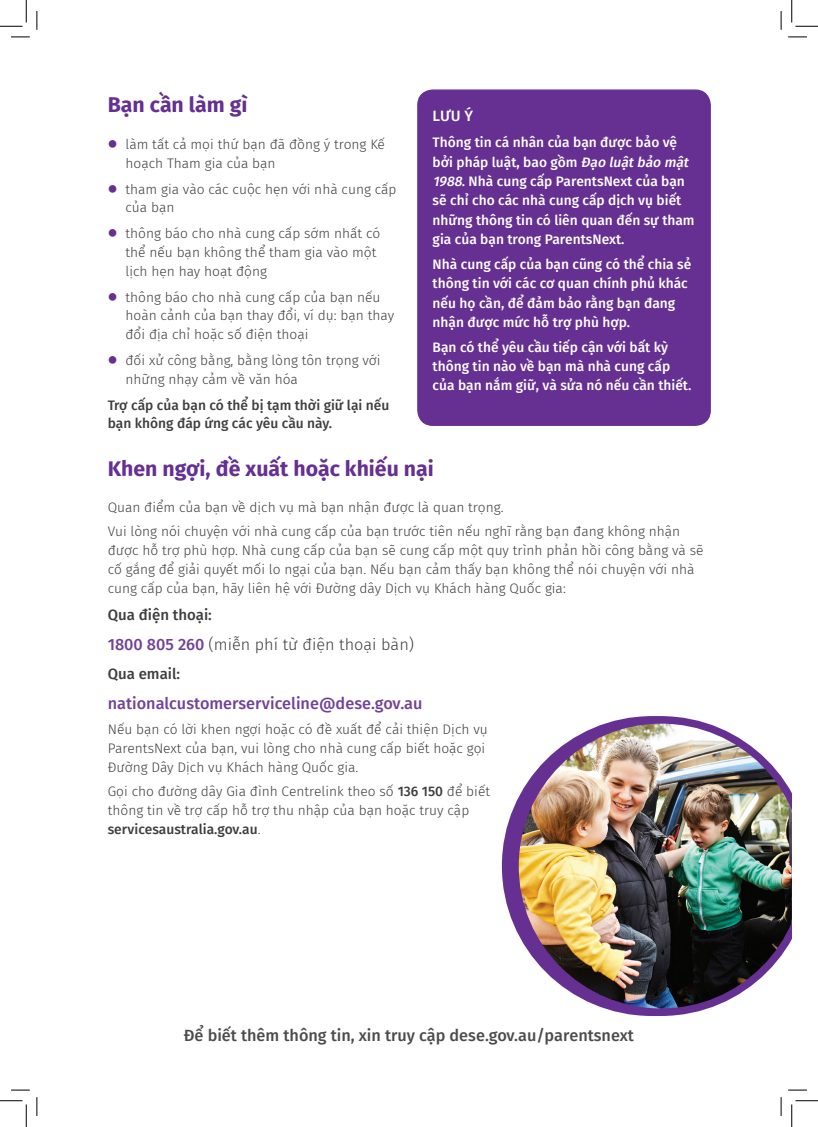
<style>
.page{position:relative;width:818px;height:1127px;background:#fff}
.page>*{position:absolute;margin:0;border:0;box-sizing:border-box;transform-origin:0 0}
.t1{font:700 21.25px "Fira Sans";color:#653091}
.t2{font:500 16.25px "Fira Sans";color:#4b4c4d}
.t3{font:500 16.25px "Fira Sans";color:#704299}
.t4{font:300 16.25px "Fira Sans";color:#3e3e3f}
.t5{font:500 15px "Fira Sans";color:#3e3e3f}
.t6{font:500 15px "Fira Sans";color:#fff}
.t7{font:300 13.75px/18.8px "Fira Sans";color:#3e3e3f}
.t8{font:500 13.75px/19.4px "Fira Sans";color:#fff}
.t9{font:500 13.75px/18.8px "Fira Sans";color:#3e3e3f}
.s1{color:#653091}
.s2{font-style:italic}
.s3{font-weight:500;color:#704299}
.s4{font-weight:500}
</style>
<div class="page">
<div style="left:418px;top:90px;width:292px;height:335px;background:#653091;border-radius:15px"></div>
<div style="left:417px;top:89px;width:294px;height:337px;border:1px solid #653091;border-radius:15px"></div>
<svg style="left:502px;top:814px;width:9px;height:104px"></svg>
<img style="left:511px;top:716px;width:281px;height:299px">
<svg style="left:11px;top:36px;width:19px;height:2px"></svg>
<svg style="left:788px;top:36px;width:19px;height:2px"></svg>
<svg style="left:11px;top:1089px;width:19px;height:1px"></svg>
<svg style="left:788px;top:1089px;width:19px;height:1px"></svg>
<svg style="left:36px;top:11px;width:2px;height:19px"></svg>
<svg style="left:36px;top:1097px;width:2px;height:18px"></svg>
<svg style="left:780px;top:11px;width:2px;height:19px"></svg>
<svg style="left:780px;top:1097px;width:2px;height:18px"></svg>
<svg style="left:0;top:0;width:27px;height:27px"></svg>
<svg style="left:0;top:1100px;width:27px;height:26px"></svg>
<svg style="left:791px;top:0;width:27px;height:27px"></svg>
<svg style="left:791px;top:1100px;width:27px;height:26px"></svg>
<h1 class="t1" style="left:108px;top:87px;width:141px">Bạn cần làm gì</h1>
<p class="t7" style="left:125px;top:135px;width:261px;text-indent:-18px"><span class="s1">•</span> làm tất cả mọi thứ bạn đã đồng ý trong Kế hoạch Tham gia của bạn</p>
<p class="t7" style="left:125px;top:179px;width:273px;text-indent:-18px"><span class="s1">•</span> tham gia vào các cuộc hẹn với nhà cung cấp của bạn</p>
<p class="t7" style="left:125px;top:224px;width:256px;text-indent:-18px"><span class="s1">•</span> thông báo cho nhà cung cấp sớm nhất có thể nếu bạn không thể tham gia vào một lịch hẹn hay hoạt động</p>
<p class="t7" style="left:125px;top:287px;width:270px;text-indent:-18px"><span class="s1">•</span> thông báo cho nhà cung cấp của bạn nếu hoàn cảnh của bạn thay đổi, ví dụ: bạn thay đổi địa chỉ hoặc số điện thoại</p>
<p class="t7" style="left:125px;top:350px;width:256px;text-indent:-18px"><span class="s1">•</span> đối xử công bằng, bằng lòng tôn trọng với những nhạy cảm về văn hóa</p>
<p class="t9" style="left:108px;top:394px;width:283px">Trợ cấp của bạn có thể bị tạm thời giữ lại nếu bạn không đáp ứng các yêu cầu này.</p>
<p class="t6" style="left:433px;top:103px;width:42px">LƯU Ý</p>
<p class="t8" style="left:433px;top:132px;width:263px">Thông tin cá nhân của bạn được bảo vệ bởi pháp luật, bao gồm <span class="s2">Đạo luậtbảo mật 1988</span>. Nhà cung cấp ParentsNext của bạn sẽ chỉ cho các nhà cung cấp dịch vụ biết những thông tin có liên quan đến sự tham gia của bạn trong ParentsNext.</p>
<p class="t8" style="left:433px;top:253px;width:260px">Nhà cung cấp của bạn cũng có thể chia sẻ thông tin với các cơ quan chính phủ khác nếu họ cần, để đảm bảo rằng bạn đang nhận được mức hỗ trợ phù hợp.</p>
<p class="t8" style="left:433px;top:336px;width:260px">Bạn có thể yêu cầu tiếp cận với bất kỳ thông tin nào về bạn mà nhà cung cấp của bạn nắm giữ, và sửa nó nếu cần thiết.</p>
<h1 class="t1" style="left:108px;top:450px;width:327px">Khen ngợi, đề xuất hoặc khiếu nại</h1>
<p class="t7" style="left:108px;top:495px;width:574px;line-height:24px">Quan điểm của bạn về dịch vụ mà bạn nhận được là quan trọng.<br>Vui lòng nói chuyện với nhà cung cấp của bạn trước tiên nếu nghĩ rằng bạn đang không nhận</p>
<p class="t7" style="left:108px;top:541px;width:597px">được hỗ trợ phù hợp. Nhà cung cấp của bạn sẽ cung cấp một quy trình phản hồi công bằng và sẽ cố gắng để giải quyết mối lo ngại của bạn. Nếu bạn cảm thấy bạn không thể nói chuyện với nhà cung cấp của bạn, hãy liên hệ với Đường dây Dịch vụ Khách hàng Quốc gia:</p>
<p class="t5" style="left:108px;top:603px;width:106px">Qua điện thoại:</p>
<p class="t4" style="left:108px;top:632px;width:308px"><span class="s3">1800 805 260</span> (miễn phí từ điện thoại bàn)</p>
<p class="t5" style="left:108px;top:661px;width:74px">Qua email:</p>
<p class="t3" style="left:108px;top:689px;width:316px">nationalcustomerserviceline@dese.gov.au</p>
<p class="t7" style="left:108px;top:720px;width:381px">Nếu bạn có lời khen ngợi hoặc có đề xuất để cải thiện Dịch vụ<br>ParentsNext của bạn, vui lòng cho nhà cung cấp biết hoặc gọi<br>Đường Dây Dịch vụ Khách hàng Quốc gia.</p>
<p class="t7" style="left:108px;top:781px;width:384px">Gọi cho đường dây Gia đình Centrelink theo số <span class="s4">136 150</span> để biết thông tin về trợ cấp hỗ trợ thu nhập của bạn hoặc truy cập <span class="s4">servicesaustralia.gov.au</span>.</p>
<p class="t2" style="left:184px;top:1022px;width:452px">Để biết thêm thông tin, xin truy cập dese.gov.au/parentsnext</p>
</div>
